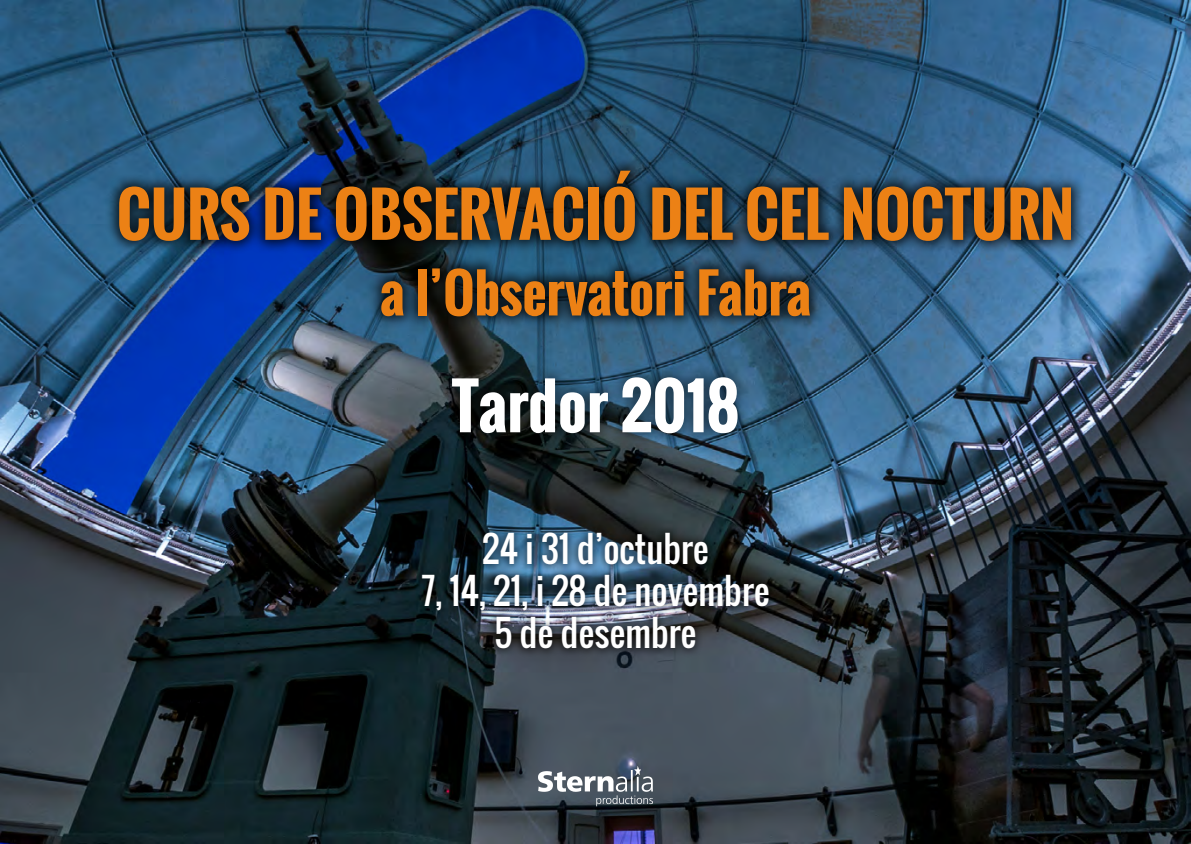
<style>
.page{position:relative;width:1191px;height:844px;background:#fff}
.page>*{position:absolute;margin:0;border:0;box-sizing:border-box;transform-origin:0 0}
.t1{font:700 61.25px "Oswald";color:#fff}
.t2{font:700 59.5px "Oswald";color:#ec8115}
.t3{font:700 52.5px "Oswald";color:#ec8115}
.t4{font:35px/42px "Oswald";color:#fff;text-align:center}
</style>
<div class="page">
<img style="left:0;top:0;width:1191px;height:843px">
<svg style="left:538px;top:765px;width:115px;height:41px"></svg>
<div style="left:368px;top:254px;width:455px;height:76px;background:#000;opacity:.75"></div>
<div style="left:105px;top:157px;width:980px;height:98px;background:#000;opacity:.75"></div>
<div style="left:438px;top:362px;width:313px;height:84px;background:#000;opacity:.5"></div>
<div style="left:413px;top:525px;width:364px;height:132px;background:#000;opacity:.5"></div>
<h2 class="t2" style="left:117px;top:170px;width:958px">CURS DE OBSERVACIÓ DEL CEL NOCTURN</h2>
<h3 class="t3" style="left:380px;top:253px;width:433px">a l’Observatori Fabra</h3>
<h1 class="t1" style="left:451px;top:360px;width:289px">Tardor 2018</h1>
<p class="t4" style="left:421px;top:528px;width:350px">24 i 31 d’octubre<br>7, 14, 21, i 28 de novembre<br>5 de desembre</p>
</div>
